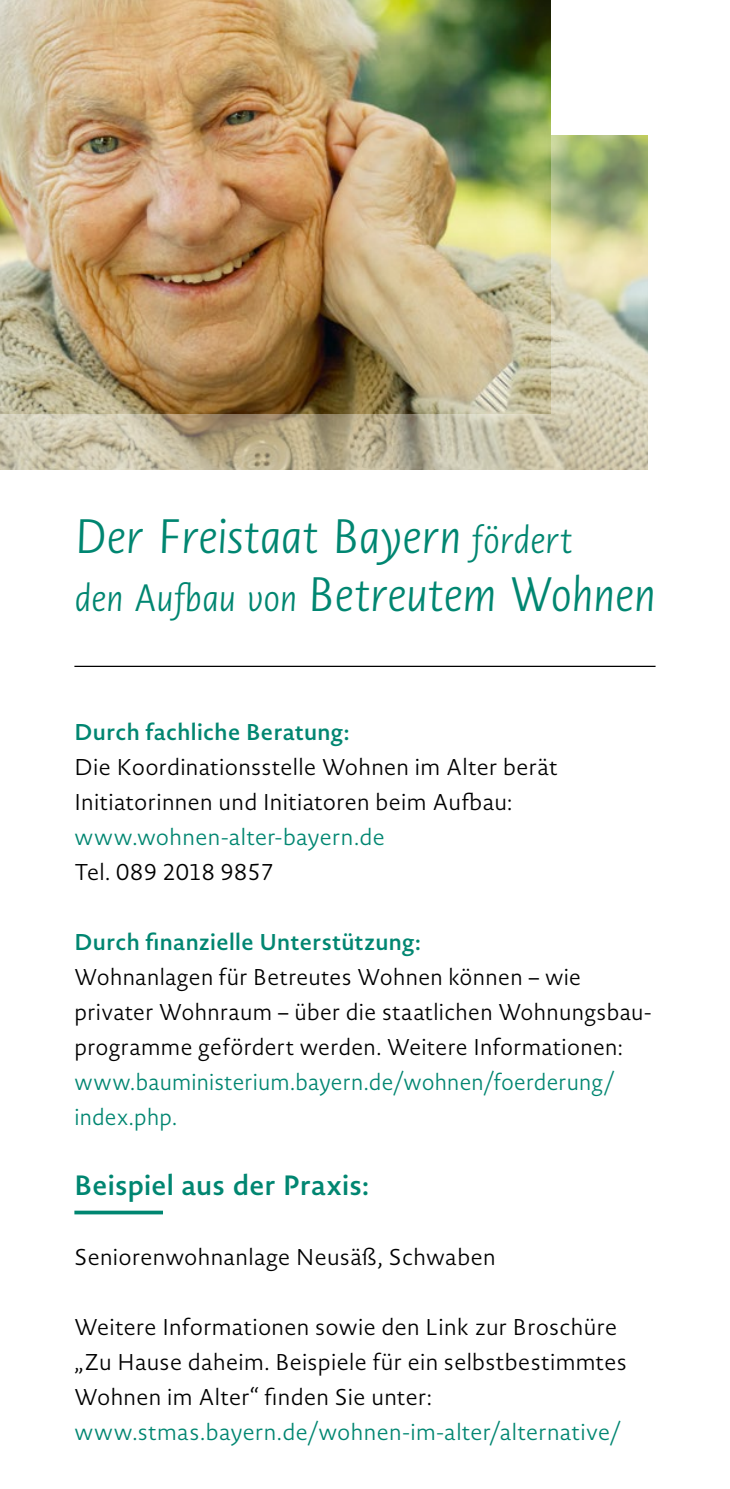
<style>
.page{position:relative;width:730px;height:1489px;background:#fff}
.page>*{position:absolute;margin:0;border:0;box-sizing:border-box;transform-origin:0 0}
.t1{font:italic 300 47.5px/57.5px "Novel Sans Pro";letter-spacing:-.01em;color:#008671}
.t2{font:600 27.5px "Novel Sans Pro";letter-spacing:.005em;color:#008671}
.t3{font:300 22.5px/35px "Novel Sans Pro";letter-spacing:.015em;color:#000}
.t4{font:300 22.5px/35px "Novel Sans Pro";letter-spacing:.01em;color:#008671}
.t5{font:600 22.5px "Novel Sans Pro";letter-spacing:.015em;color:#008671}
.s1{font-size:37.5px}
</style>
<div class="page">
<hr style="left:74px;top:665px;width:582px;height:2px;background:#000">
<svg style="left:74px;top:1210px;width:89px;height:4px"></svg>
<img style="left:0;top:135px;width:647px;height:334px">
<img style="left:0;top:0;width:550px;height:413px">
<h1 class="t1" style="left:74px;top:507px;width:583px">Der Freistaat Bayern <span class="s1">fördert<br>den Aufbau von</span> Betreutem Wohnen</h1>
<p class="t5" style="left:74px;top:715px;width:277px">Durch fachliche Beratung:</p>
<p class="t3" style="left:74px;top:749px;width:485px">Die Koordinationsstelle Wohnen im Alter berät<br>Initiatorinnen und Initiatoren beim Aufbau:</p>
<p class="t4" style="left:74px;top:819px;width:312px">www.wohnen-alter-bayern.de</p>
<p class="t3" style="left:74px;top:854px;width:201px">Tel. 089 2018 9857</p>
<p class="t5" style="left:74px;top:925px;width:348px">Durch finanzielle Unterstützung:</p>
<p class="t3" style="left:74px;top:959px;width:578px">Wohnanlagen für Betreutes Wohnen können – wie privater Wohnraum – über die staatlichen Wohnungsbau&shy;programme gefördert werden. Weitere Informationen:</p>
<p class="t4" style="left:74px;top:1064px;width:541px">www.bauministerium.bayern.de/wohnen/foerderung/ index.php.</p>
<p class="t2" style="left:74px;top:1164px;width:296px">Beispiel aus der Praxis:</p>
<p class="t3" style="left:74px;top:1239px;width:423px">Seniorenwohnanlage Neusäß, Schwaben</p>
<p class="t3" style="left:74px;top:1309px;width:554px">Weitere Informationen sowie den Link zur Broschüre „Zu Hause daheim. Beispiele für ein selbstbestimmtes<br>Wohnen im Alter“ finden Sie unter:</p>
<p class="t4" style="left:74px;top:1414px;width:548px">www.stmas.bayern.de/wohnen-im-alter/alternative/</p>
</div>
